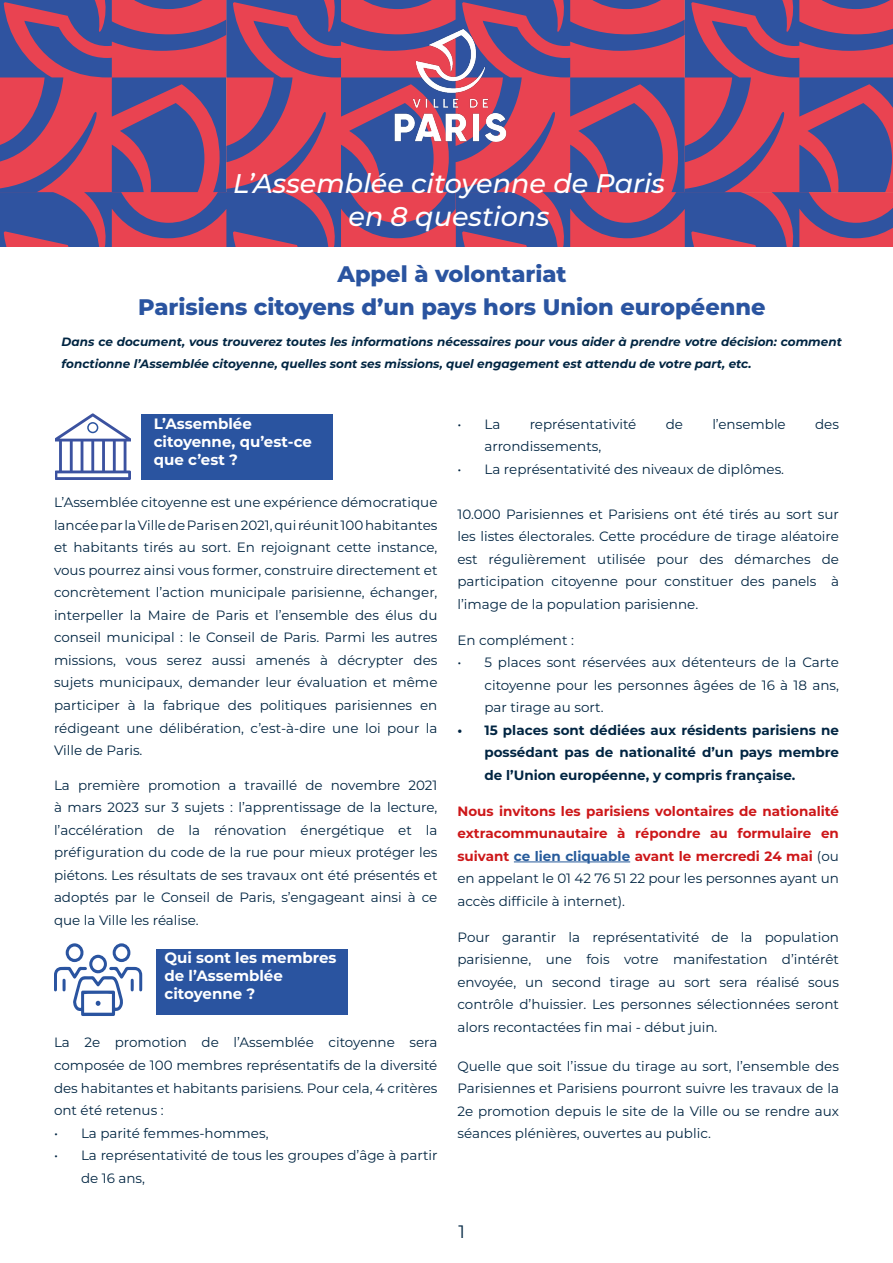
<style>
.page{position:relative;width:893px;height:1263px;background:#fff}
.page>*{position:absolute;margin:0;border:0;box-sizing:border-box;transform-origin:0 0}
.t1{font:italic 500 27px/32.4px "Montserrat";color:#fff;text-align:center}
.t2{font:800 22.5px/33px "Montserrat";color:#2a54a0;text-align:center}
.t3{font:18px "Montserrat";color:#002542}
.t4{font:700 15px/18px "Montserrat";color:#fff}
.t5{font:13.5px/22.5px "Montserrat";color:#002542;text-align:justify}
.t6{font:700 13.5px/22.5px "Montserrat";color:#cd1719;text-align:justify}
.t7{font:700 13.5px/22.5px "Montserrat";color:#002542;text-align:justify}
.t8{font:italic 700 12px/22.5px "Montserrat";color:#002542}
.s1{color:#275b9b}
.s2{font-weight:400;color:#002542}
</style>
<div class="page">
<svg style="left:0;top:0;width:893px;height:247px;background:#8e4a77"></svg>
<img style="left:365px;top:2px;width:169px;height:167px">
<svg style="left:55px;top:413px;width:75px;height:67px"></svg>
<div style="left:87px;top:422px;width:11px;height:11px;border:2px solid #2a54a0;border-radius:50%"></div>
<div style="left:141px;top:414px;width:191px;height:66px;background:#2a54a0"></div>
<svg style="left:54px;top:943px;width:88px;height:73px"></svg>
<div style="left:156px;top:949px;width:191px;height:65px;background:#2a54a0"></div>
<hr style="left:514px;top:861px;width:116px;height:1px;background:#275b9b">
<h1 class="t1" style="left:233px;top:166px;width:433px">L’Assemblée citoyenne de Paris en 8 questions</h1>
<h2 class="t2" style="left:138px;top:257px;width:629px">Appel à volontariat<br>Parisiens citoyens d’un pays hors Union européenne</h2>
<p class="t8" style="left:62px;top:330px;width:782px">Dans ce document, vous trouverez toutes les informations nécessaires pour vous aider à prendre votre décision: comment fonctionne l’Assemblée citoyenne, quelles sont ses missions, quel engagement est attendu de votre part, etc.</p>
<p class="t4" style="left:154px;top:414px;width:160px">L’Assemblée citoyenne, qu’est-ce que c’est ?</p>
<p class="t5" style="left:54px;top:491px;width:385px">L’Assemblée citoyenne est une expérience démocratique lancée par la Ville de Paris en 2021, qui réunit 100 habitantes et habitants tirés au sort. En rejoignant cette instance, vous pourrez ainsi vous former, construire directement et concrètement l’action municipale parisienne, échanger, interpeller la Maire de Paris et l’ensemble des élus du conseil municipal : le Conseil de Paris. Parmi les autres missions, vous serez aussi amenés à décrypter des sujets municipaux, demander leur évaluation et même participer à la fabrique des politiques parisiennes en rédigeant une délibération, c’est-à-dire une loi pour la Ville de Paris.</p>
<p class="t5" style="left:54px;top:773px;width:385px">La première promotion a travaillé de novembre 2021 à mars 2023 sur 3 sujets : l’apprentissage de la lecture, l’accélération de la rénovation énergétique et la préfiguration du code de la rue pour mieux protéger les piétons. Les résultats de ses travaux ont été présentés et adoptés par le Conseil de Paris, s’engageant ainsi à ce que la Ville les réalise.</p>
<p class="t4" style="left:165px;top:948px;width:173px">Qui sont les membres de l’Assemblée citoyenne ?</p>
<p class="t5" style="left:54px;top:1031px;width:385px">La 2e promotion de l’Assemblée citoyenne sera composée de 100 membres représentatifs de la diversité des habitantes et habitants parisiens. Pour cela, 4 critères ont été retenus :</p>
<p class="t5" style="left:54px;top:1121px;width:216px">• La parité femmes-hommes,</p>
<p class="t5" style="left:81px;top:1143px;width:358px;text-indent:-27px">• La représentativité de tous les groupes d’âge à partir de 16 ans,</p>
<p class="t5" style="left:457px;top:412px;width:44px">• La</p>
<p class="t5" style="left:530px;top:412px;width:108px">représentativité</p>
<p class="t5" style="left:666px;top:412px;width:19px">de</p>
<p class="t5" style="left:712px;top:412px;width:75px">l’ensemble</p>
<p class="t5" style="left:815px;top:412px;width:25px">des</p>
<p class="t5" style="left:484px;top:434px;width:118px">arrondissements,</p>
<p class="t5" style="left:457px;top:457px;width:328px">• La représentativité des niveaux de diplômes.</p>
<p class="t5" style="left:457px;top:502px;width:383px">10.000 Parisiennes et Parisiens ont été tirés au sort sur les listes électorales. Cette procédure de tirage aléatoire est régulièrement utilisée pour des démarches de participation citoyenne pour constituer des panels à l’image de la population parisienne.</p>
<p class="t5" style="left:457px;top:628px;width:118px">En complément :</p>
<p class="t5" style="left:484px;top:650px;width:356px;text-indent:-27px">• 5 places sont réservées aux détenteurs de la Carte citoyenne pour les personnes âgées de 16 à 18 ans, par tirage au sort.</p>
<p class="t7" style="left:484px;top:718px;width:356px;text-indent:-27px">• 15 places sont dédiées aux résidents parisiens ne possédant pas de nationalité d’un pays membre de l’Union européenne, y compris française.</p>
<p class="t6" style="left:457px;top:799px;width:383px">Nous invitons les parisiens volontaires de nationalité extracommunautaire à répondre au formulaire en suivant <span class="s1">ce lien cliquable</span> avant le mercredi 24 mai <span class="s2">(ou en appelant le 01 42 76 51 22 pour les personnes ayant un accès difficile à internet).</span></p>
<p class="t5" style="left:457px;top:925px;width:383px">Pour garantir la représentativité de la population parisienne, une fois votre manifestation d’intérêt envoyée, un second tirage au sort sera réalisé sous contrôle d’huissier. Les personnes sélectionnées seront alors recontactées fin mai - début juin.</p>
<p class="t5" style="left:457px;top:1054px;width:383px">Quelle que soit l’issue du tirage au sort, l’ensemble des Parisiennes et Parisiens pourront suivre les travaux de la 2e promotion depuis le site de la Ville ou se rendre aux séances plénières, ouvertes au public.</p>
<h3 class="t3" style="left:458px;top:1220px;width:8px">1</h3>
</div>
